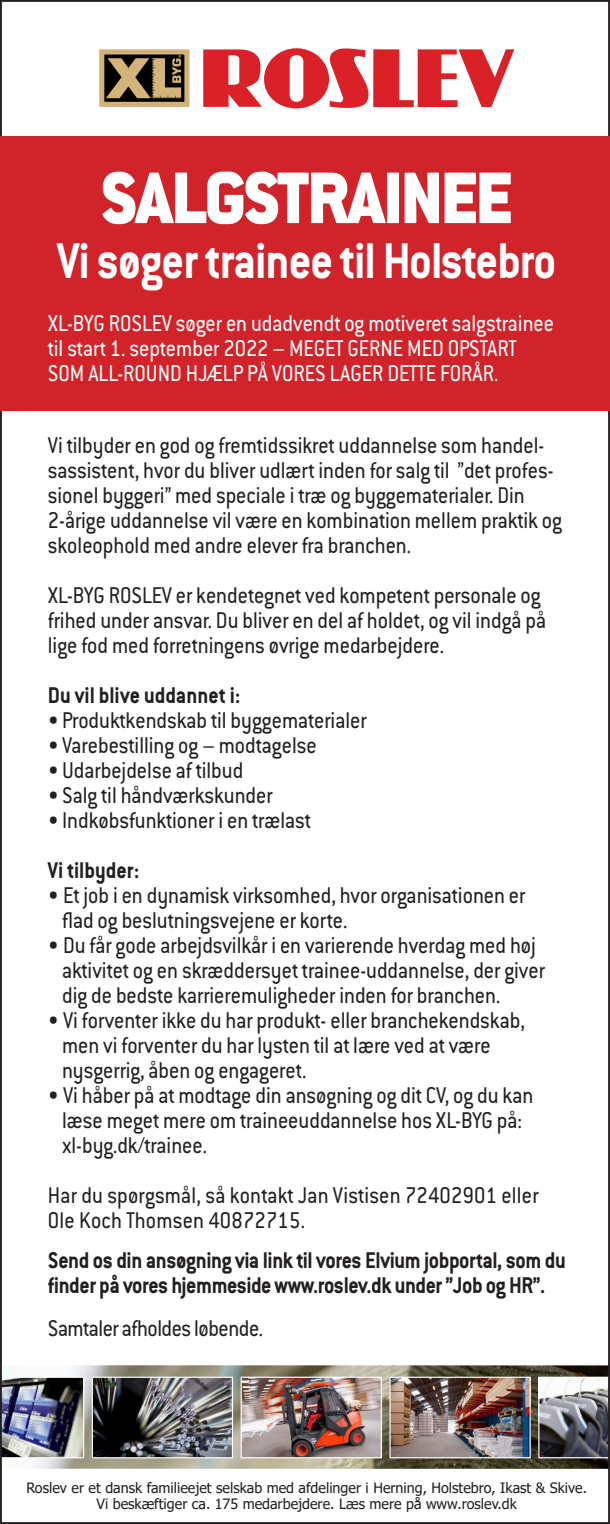
<style>
.page{position:relative;width:610px;height:1524px;background:#fff}
.page>*{position:absolute;margin:0;border:0;box-sizing:border-box;transform-origin:0 0}
.t1{font:900 80px "Conduit ITC Std";letter-spacing:-.02em;color:#fff;scale:.9 1}
.t2{font:700 55px "Conduit ITC Std";letter-spacing:-.02em;color:#fff;scale:.9 1}
.t3{font:25px/25px "Conduit ITC Std";color:#231f20;scale:.9 1}
.t4{font:25px/25px "Conduit ITC Std";color:#fff;scale:.9 1}
.t5{font:700 25px/25px "Conduit ITC Std";letter-spacing:-.02em;color:#231f20;scale:.9 1}
.t6{font:700 25px "Conduit ITC Std";color:#231f20;scale:.9 1}
.t7{font:25px "Conduit ITC Std";letter-spacing:-.02em;color:#231f20;scale:.9 1}
.t8{font:14.25px "Tahoma";color:#231f20}
</style>
<div class="page">
<img style="left:3px;top:1365px;width:603px;height:103px">
<img style="left:3px;top:1376px;width:81px;height:82px">
<img style="left:94px;top:1378px;width:137px;height:78px">
<div style="left:92px;top:1376px;width:141px;height:82px;border:1px solid #fff"></div>
<img style="left:242px;top:1378px;width:138px;height:78px">
<div style="left:240px;top:1376px;width:142px;height:82px;border:1px solid #fff"></div>
<img style="left:391px;top:1378px;width:137px;height:78px">
<div style="left:389px;top:1376px;width:141px;height:82px;border:1px solid #fff"></div>
<svg style="left:538px;top:1376px;width:68px;height:82px"></svg>
<svg style="left:105px;top:55px;width:78px;height:46px"></svg>
<div style="left:99px;top:49px;width:90px;height:58px;border:5px solid #d3b377"></div>
<svg style="left:106px;top:55px;width:75px;height:43px;background:#716040"></svg>
<svg style="left:203px;top:48px;width:311px;height:61px"></svg>
<div style="left:0;top:136px;width:609px;height:275px;background:#d1232a"></div>
<p class="t1" style="left:101px;top:154px;width:457px">SALGSTRAINEE</p>
<p class="t2" style="left:57px;top:228px;width:555px">Vi søger trainee til Holstebro</p>
<p class="t4" style="left:48px;top:310px;width:563px">XL-BYG ROSLEV søger en udadvendt og motiveret salgstrainee til start 1. september 2022 – MEGET GERNE MED OPSTART<br>SOM ALL-ROUND HJÆLP PÅ VORES LAGER DETTE FORÅR.</p>
<p class="t3" style="left:48px;top:432px;width:572px">Vi tilbyder en god og fremtidssikret uddannelse som handel&shy;sassistent, hvor du bliver udlært inden for salg til ”det profes&shy;sionel byggeri” med speciale i træ og byggematerialer. Din 2-årige uddannelse vil være en kombination mellem praktik og skoleophold med andre elever fra branchen.</p>
<p class="t3" style="left:48px;top:582px;width:555px">XL-BYG ROSLEV er kendetegnet ved kompetent personale og frihed under ansvar. Du bliver en del af holdet, og vil indgå på lige fod med forretningens øvrige medarbejdere.</p>
<p class="t6" style="left:48px;top:680px;width:215px">Du vil blive uddannet i:</p>
<p class="t3" style="left:48px;top:707px;width:355px">• Produktkendskab til byggematerialer</p>
<p class="t3" style="left:48px;top:732px;width:300px">• Varebestilling og – modtagelse</p>
<p class="t3" style="left:48px;top:757px;width:218px">•Udarbejdelse af tilbud</p>
<p class="t3" style="left:48px;top:782px;width:251px">• Salg til håndværkskunder</p>
<p class="t3" style="left:48px;top:807px;width:293px">• Indkøbsfunktioner i en trælast</p>
<p class="t6" style="left:48px;top:855px;width:103px">Vi tilbyder:</p>
<p class="t3" style="left:62px;top:882px;width:516px;text-indent:-14px">• Et job i en dynamisk virksomhed, hvor organisationen er flad og beslutningsvejene er korte.</p>
<p class="t3" style="left:62px;top:932px;width:538px;text-indent:-14px">• Du får gode arbejdsvilkår i en varierende hverdag med høj aktivitet og en skræddersyet trainee-uddannelse, der giver dig de bedste karrieremuligheder inden for branchen.</p>
<p class="t3" style="left:62px;top:1007px;width:515px;text-indent:-14px">• Vi forventer ikke du har produkt- eller branchekendskab, men vi forventer du har lysten til at lære ved at være nysgerrig, åben og engageret.</p>
<p class="t3" style="left:62px;top:1082px;width:525px;text-indent:-14px">• Vi håber på at modtage din ansøgning og dit CV, og du kan læse meget mere om traineeuddannelse hos XL-BYG på: xl-byg.dk/trainee.</p>
<p class="t3" style="left:48px;top:1182px;width:546px">Har du spørgsmål, så kontakt Jan Vistisen 72402901 eller<br>Ole Koch Thomsen 40872715.</p>
<p class="t5" style="left:48px;top:1247px;width:576px">Send os din ansøgning via link til vores Elvium jobportal, som du finder på vores hjemmeside www.roslev.dk under ”Job og HR”.</p>
<p class="t7" style="left:48px;top:1313px;width:240px">Samtaler afholdes løbende.</p>
<p class="t8" style="left:26px;top:1478px;width:562px">Roslev er et dansk familieejet selskab med afdelinger i Herning, Holstebro, Ikast &amp; Skive.</p>
<p class="t8" style="left:97px;top:1494px;width:421px">Vi beskæftiger ca. 175 medarbejdere. Læs mere på www.roslev.dk</p>
</div>
